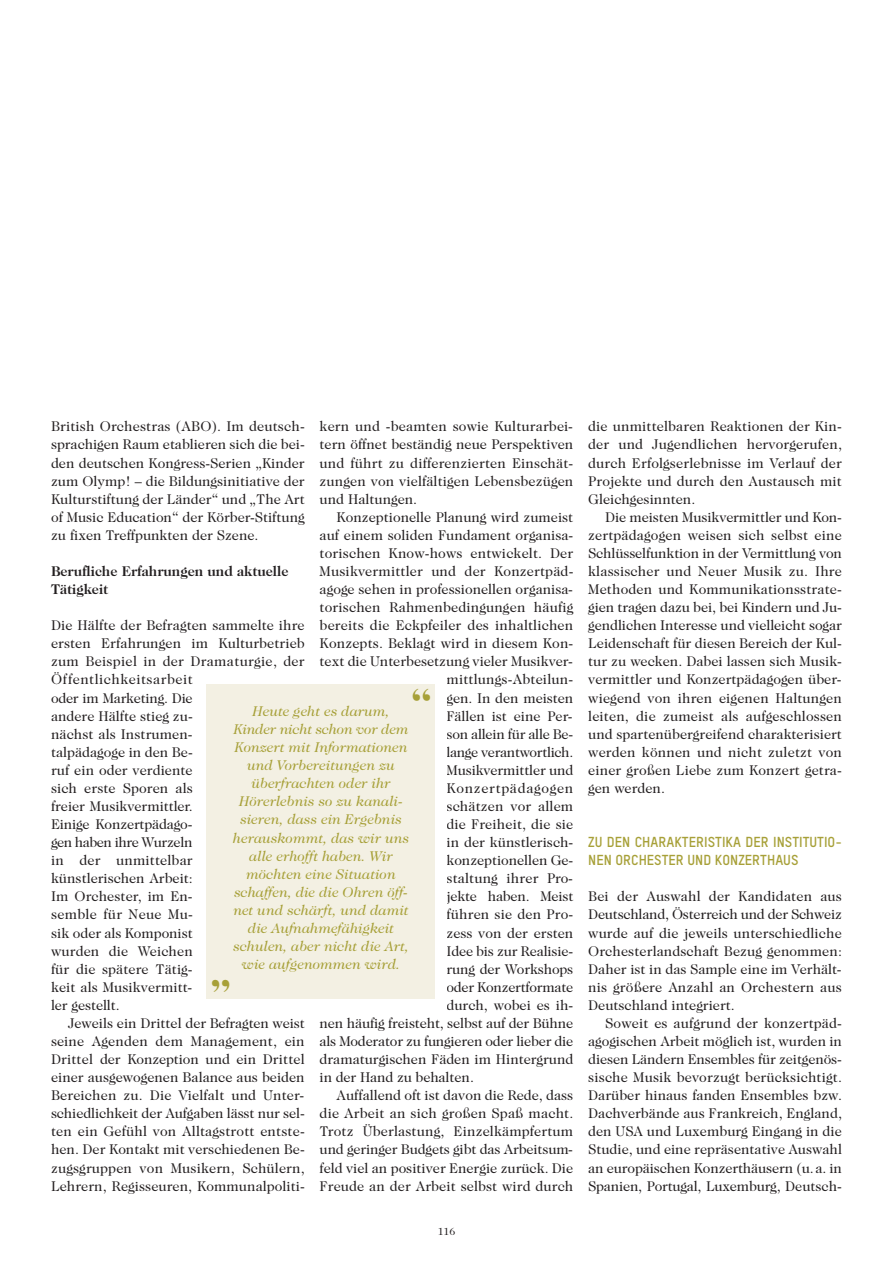
<style>
.page{position:relative;width:893px;height:1263px;background:#fff}
.page>*{position:absolute;margin:0;border:0;box-sizing:border-box;transform-origin:0 0}
.t1{font:700 45px "Caslon Two Twenty Four";color:#a7a038}
.t2{font:14.25px/18px "Caslon Two Twenty Four";color:#231f20;text-align:justify}
.t3{font:italic 14.25px/18px "Caslon Two Twenty Four";color:#a7a038;text-align:center}
.t4{font:700 14.25px/18px "TSTAR";color:#a7a038}
.t5{font:700 14.25px/18px "Caslon Two Twenty Four";color:#231f20}
.t6{font:14.25px "Caslon Two Twenty Four";letter-spacing:-.025em;color:#231f20}
.t7{font:14.25px "Caslon Two Twenty Four";letter-spacing:-.02em;color:#231f20}
.t8{font:14.25px "Caslon Two Twenty Four";letter-spacing:.05em;color:#231f20}
.t9{font:10.5px "Caslon Two Twenty Four";color:#231f20}
</style>
<div class="page">
<div style="left:207px;top:684px;width:228px;height:314px;background:#f3f0e3"></div>
<p class="t2" style="left:320px;top:419px;width:255px">kern und -beamten sowie Kulturarbei&shy;tern öffnet beständig neue Perspektiven und führt zu differenzierten Einschät&shy;zungen von vielfältigen Lebensbezügen und Haltungen.</p>
<p class="t2" style="left:337px;top:509px;width:238px">Konzeptionelle Planung wird zumeist</p>
<p class="t2" style="left:320px;top:527px;width:255px">auf einem soliden Fundament organisa-</p>
<p class="t2" style="left:320px;top:545px;width:255px">torischen Know-hows entwickelt. Der</p>
<p class="t2" style="left:320px;top:563px;width:255px">Musikvermittler und der Konzertpäd-</p>
<p class="t2" style="left:320px;top:581px;width:255px">agoge sehen in professionellen organisa-</p>
<p class="t2" style="left:320px;top:599px;width:255px">torischen Rahmenbedingungen häufig</p>
<p class="t2" style="left:320px;top:617px;width:255px">bereits die Eckpfeiler des inhaltlichen</p>
<p class="t2" style="left:320px;top:635px;width:255px">Konzepts. Beklagt wird in diesem Kon-</p>
<p class="t2" style="left:320px;top:653px;width:255px">text die Unterbesetzung vieler Musikver-</p>
<p class="t2" style="left:446px;top:672px;width:128px">mittlungs-Abteilun-</p>
<p class="t2" style="left:446px;top:690px;width:128px">gen. In den meisten</p>
<p class="t2" style="left:446px;top:708px;width:128px">Fällen ist eine Per-</p>
<p class="t2" style="left:446px;top:726px;width:128px">son allein für alle Be-</p>
<p class="t6" style="left:446px;top:746px;width:128px">lange verantwortlich.</p>
<p class="t2" style="left:446px;top:762px;width:128px">Musikvermittler und</p>
<p class="t8" style="left:446px;top:782px;width:128px">Konzertpädagogen</p>
<p class="t2" style="left:446px;top:798px;width:128px">schätzen vor allem</p>
<p class="t2" style="left:446px;top:816px;width:128px">die Freiheit, die sie</p>
<p class="t2" style="left:446px;top:834px;width:128px">in der künstlerisch-</p>
<p class="t2" style="left:446px;top:852px;width:128px">konzeptionellen Ge-</p>
<p class="t2" style="left:446px;top:870px;width:128px">staltung ihrer Pro-</p>
<p class="t2" style="left:446px;top:888px;width:128px">jekte haben. Meist</p>
<p class="t2" style="left:446px;top:907px;width:128px">führen sie den Pro-</p>
<p class="t2" style="left:446px;top:925px;width:128px">zess von der ersten</p>
<p class="t2" style="left:446px;top:943px;width:128px">Idee bis zur Realisie-</p>
<p class="t2" style="left:446px;top:961px;width:128px">rung der Workshops</p>
<p class="t7" style="left:446px;top:981px;width:128px">oder Konzertformate</p>
<p class="t2" style="left:446px;top:997px;width:128px">durch, wo bei es ih -</p>
<p class="t2" style="left:320px;top:1015px;width:255px">nen häufig freisteht, selbst auf der Bühne</p>
<p class="t2" style="left:320px;top:1033px;width:255px">als Moderator zu fungieren oder lieber die</p>
<p class="t2" style="left:320px;top:1051px;width:255px">dramaturgischen Fäden im Hintergrund</p>
<p class="t2" style="left:320px;top:1069px;width:156px">in der Hand zu behalten.</p>
<p class="t2" style="left:337px;top:1087px;width:238px">Auffallend oft ist davon die Rede, dass</p>
<p class="t2" style="left:320px;top:1105px;width:255px">die Arbeit an sich großen Spaß macht.</p>
<p class="t2" style="left:320px;top:1123px;width:255px">Trotz Überlastung, Einzelkämpfertum</p>
<p class="t2" style="left:320px;top:1142px;width:255px">und geringer Budgets gibt das Arbeitsum-</p>
<p class="t2" style="left:320px;top:1160px;width:255px">feld viel an positiver Energie zurück. Die</p>
<p class="t2" style="left:320px;top:1178px;width:255px">Freude an der Arbeit selbst wird durch</p>
<p class="t2" style="left:51px;top:419px;width:255px">British Orchestras (ABO). Im deutsch&shy;sprachigen Raum etablieren sich die bei&shy;den deutschen Kongress-Serien „Kinder zum Olymp! – die Bildungsinitiative der Kulturstiftung der Länder“ und „The Art of Music Education“ der Körber-Stiftung zu fixen Treffpunkten der Szene.</p>
<p class="t5" style="left:51px;top:563px;width:239px">Berufliche Erfahrungen und aktuelle<br>Tätigkeit</p>
<p class="t2" style="left:51px;top:617px;width:255px;text-align:left">Die Hälfte der Befragten sammelte ihre ersten Erfahrungen im Kulturbetrieb zum Beispiel in der Dramaturgie, der<br>Öffentlichkeitsarbeit<br>oder im Marketing. Die<br>andere Hälfte stieg zu-<br>nächst als Instrumen-<br>talpädagoge in den Be -<br>ruf ein oder verdiente<br>sich erste Sporen als<br>freier Musikvermittler.<br>Einige Konzertpädago-<br>gen haben ihre Wur zeln<br>in der unmittelbar<br>künst lerischen Arbeit:<br>Im Orchester, im En-<br>semble für Neue Mu -<br>sik oder als Komponist<br>wur den die Weichen<br>für die spätere Tätig-<br>keit als Musikvermitt-<br>ler gestellt.</p>
<p class="t2" style="left:51px;top:1015px;width:255px;text-indent:17px">Jeweils ein Drittel der Befragten weist sei ne Agenden dem Management, ein Drittel der Konzeption und ein Drittel einer ausgewogenen Balance aus beiden Bereichen zu. Die Vielfalt und Unter&shy;schiedlichkeit der Aufgaben lässt nur sel&shy;ten ein Gefühl von Alltagstrott entste&shy;hen. Der Kontakt mit verschiedenen Be&shy;zugsgruppen von Musikern, Schülern, Lehrern, Regisseuren, Kommunalpoliti-</p>
<h1 class="t1" style="left:411px;top:690px;width:21px">“</h1>
<p class="t3" style="left:233px;top:703px;width:178px">Heute geht es darum,<br>Kinder nicht schon vor dem<br>Konzert mit Informationen und Vorbereitungen zu überfrachten oder ihr<br>Hörerlebnis so zu kanali&shy;sieren, dass ein Ergebnis herauskommt, das wir uns alle erhofft haben. Wir möchten eine Situation schaffen, die die Ohren öff&shy;net und schärft, und damit die Aufnahmefähigkeit schulen, aber nicht die Art, wie aufgenommen wird.</p>
<h1 class="t1" style="left:211px;top:953px;width:21px">„</h1>
<p class="t9" style="left:438px;top:1227px;width:19px">116</p>
<p class="t2" style="left:588px;top:419px;width:255px">die unmittelbaren Reaktionen der Kin&shy;der und Jugendlichen hervorgerufen, durch Erfolgserlebnisse im Verlauf der Projekte und durch den Austausch mit Gleichgesinnten.</p>
<p class="t2" style="left:588px;top:509px;width:255px;text-indent:17px">Die meisten Musikvermittler und Kon&shy;zertpädagogen weisen sich selbst eine Schlüsselfunktion in der Vermittlung von klassischer und Neuer Musik zu. Ihre Methoden und Kommunikationsstrate&shy;gien tragen dazu bei, bei Kindern und Ju&shy;gendlichen Interesse und vielleicht sogar Leidenschaft für diesen Bereich der Kul&shy;tur zu wecken. Dabei lassen sich Musik&shy;vermittler und Konzertpädagogen über&shy;wiegend von ihren eigenen Haltungen leiten, die zumeist als aufgeschlossen und spartenübergreifend charakterisiert werden können und nicht zuletzt von einer großen Liebe zum Konzert getra&shy;gen werden.</p>
<p class="t4" style="left:588px;top:835px;width:255px">ZU DEN CHARAKTERISTIKA DER INSTITUTIO-<br>NEN ORCHESTER UND KONZERTHAUS</p>
<p class="t2" style="left:588px;top:888px;width:255px">Bei der Auswahl der Kandidaten aus Deutschland, Österreich und der Schweiz wurde auf die jeweils unterschiedliche Orchesterlandschaft Bezug genommen:<br>Daher ist in das Sample eine im Verhält&shy;nis größere Anzahl an Orchestern aus Deutschland integriert.</p>
<p class="t2" style="left:588px;top:1015px;width:255px;text-indent:17px">Soweit es aufgrund der konzertpäd&shy;agogischen Arbeit möglich ist, wurden in diesen Ländern Ensembles für zeitgenös&shy;sische Musik bevorzugt berücksichtigt.<br>Darüber hinaus fanden Ensembles bzw.<br>Dachverbände aus Frankreich, England, den USA und Luxemburg Eingang in die Studie, und eine repräsentative Auswahl an europäischen Konzerthäusern (u. a. in Spanien, Portugal, Luxemburg, Deutsch -</p>
</div>
